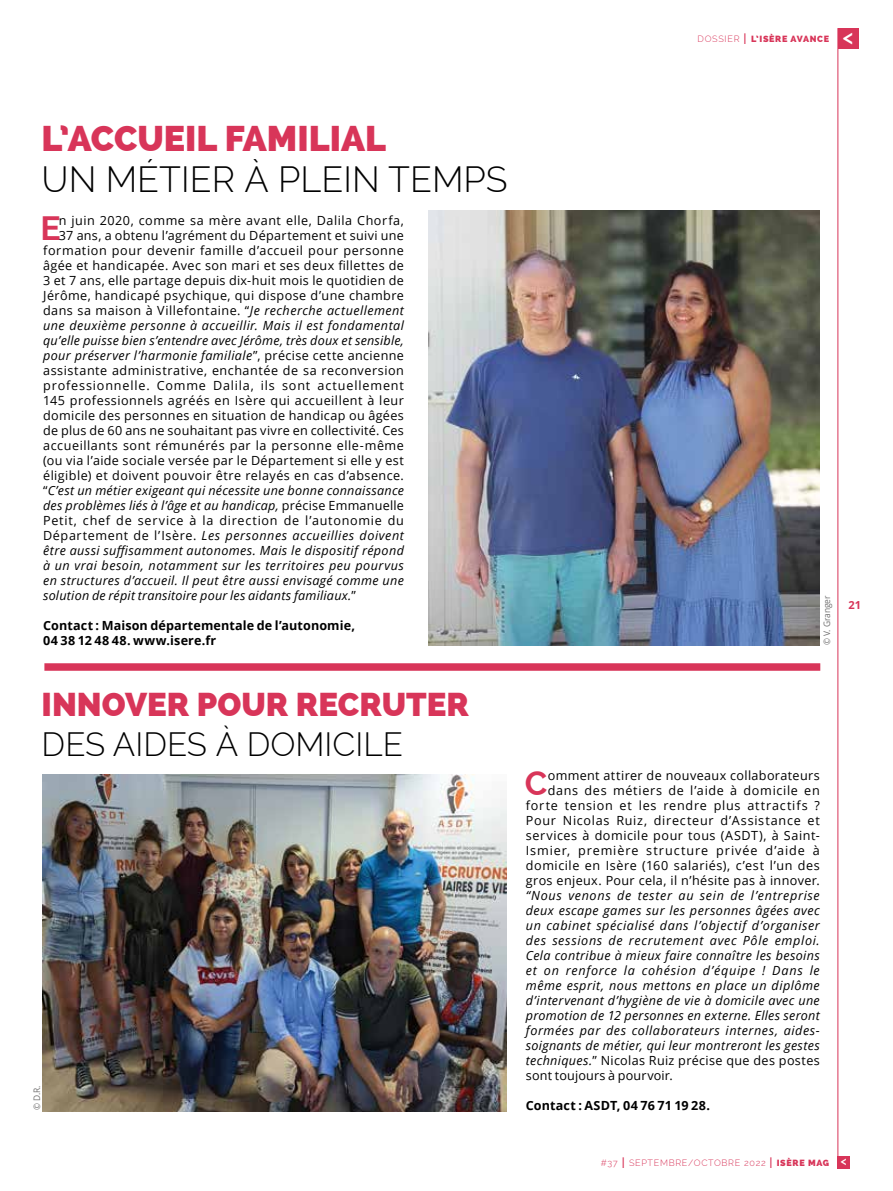
<style>
.page{position:relative;width:893px;height:1191px;background:#fff}
.page>*{position:absolute;margin:0;border:0;box-sizing:border-box;transform-origin:0 0}
.t1{font:300 35.7px "Raleway";color:#000}
.t2{font:800 35.7px "Raleway";color:#d83559}
.t3{font:700 33.75px "Raleway";color:#d83559}
.t4{font:800 33px "Raleway";color:#d83559}
.t5{font:300 33px "Raleway";color:#000}
.t6{font:italic 12.6px/15px "Open Sans";letter-spacing:.03em;color:#000;text-align:justify}
.t7{font:12.6px/15px "Open Sans";letter-spacing:.04em;color:#000;text-align:right}
.t8{font:700 12.6px/15px "Open Sans";letter-spacing:.01em;color:#000}
.t9{font:12.6px "Open Sans";letter-spacing:.02em;color:#000}
.t10{font:12.6px "Open Sans";letter-spacing:.065em;color:#000}
.t11{font:700 11.1px "Open Sans";color:#d83559}
.t12{font:300 9px "Raleway";letter-spacing:.075em;color:#d83559}
.t13{font:800 9px "Raleway";letter-spacing:.075em;color:#d83559}
.t14{font:9px "Open Sans";letter-spacing:-.01em;color:#706f6f;scale:.93 1}
.s1{font-weight:300}
.s2{font-weight:400;font-size:15px}
.s3{font-style:italic}
.s4{font-style:normal}
.s5{font-weight:800}
</style>
<div class="page">
<img style="left:429px;top:211px;width:391px;height:434px">
<img style="left:43px;top:774px;width:464px;height:337px">
<div style="left:44px;top:663px;width:776px;height:8px;background:#d83559"></div>
<hr style="left:838px;top:28px;width:1px;height:1134px;background:#d83559">
<div style="left:838px;top:28px;width:21px;height:21px;background:#d83559"></div>
<div style="left:838px;top:1155px;width:12px;height:13px;background:#d83559"></div>
<p class="t13" style="left:698px;top:34px;width:133px"><span class="s1">DOSSIER</span> <span class="s2">I</span> L’ISÈRE AVANCE</p>
<h1 class="t2" style="left:42px;top:118px;width:346px">L’ACCUEIL FAMILIAL</h1>
<h1 class="t1" style="left:42px;top:158px;width:468px">UN MÉTIER À PLEIN TEMPS</h1>
<h2 class="t3" style="left:41px;top:209px;width:22px">E</h2>
<p class="t7" style="left:59px;top:213px;width:347px">n juin 2020, comme sa mère avant elle, Dalila Chorfa,</p>
<p class="t7" style="left:59px;top:228px;width:347px">37 ans, a obtenu l’agrément du Département et suivi une</p>
<p class="t7" style="left:43px;top:243px;width:362px">formation pour devenir famille d’accueil pour personne</p>
<p class="t7" style="left:43px;top:258px;width:362px">âgée et handicapée. Avec son mari et ses deux fillettes de</p>
<p class="t7" style="left:43px;top:273px;width:362px">3 et 7 ans, elle partage depuis dix-huit mois le quotidien de</p>
<p class="t7" style="left:43px;top:288px;width:362px">Jérôme, handicapé psychique, qui dispose d’une chambre</p>
<p class="t7" style="left:43px;top:303px;width:362px">dans sa maison à Villefontaine. “<span class="s3">Je recherche actuellement</span></p>
<p class="t6" style="left:43px;top:318px;width:362px">une deuxième personne à accueillir. Mais il est fondamental</p>
<p class="t6" style="left:43px;top:333px;width:362px">qu’elle puisse bien s’entendre avec Jérôme, très doux et sensible,</p>
<p class="t6" style="left:43px;top:348px;width:362px">pour préserver l’harmonie familiale<span class="s4">”, précise cette ancienne</span></p>
<p class="t7" style="left:43px;top:363px;width:362px">assistante administrative, enchantée de sa reconversion</p>
<p class="t10" style="left:43px;top:377px;width:362px">professionnelle. Comme Dalila, ils sont actuellement</p>
<p class="t7" style="left:43px;top:393px;width:362px">145 professionnels agréés en Isère qui accueillent à leur</p>
<p class="t7" style="left:43px;top:408px;width:362px">domicile des personnes en situation de handicap ou âgées</p>
<p class="t9" style="left:43px;top:422px;width:362px">de plus de 60 ans ne souhaitant pas vivre en collectivité. Ces</p>
<p class="t7" style="left:43px;top:438px;width:362px">accueillants sont rémunérés par la personne elle-même</p>
<p class="t7" style="left:43px;top:453px;width:362px">(ou via l’aide sociale versée par le Département si elle y est</p>
<p class="t7" style="left:43px;top:468px;width:362px">éligible) et doivent pouvoir être relayés en cas d’absence.</p>
<p class="t6" style="left:43px;top:482px;width:362px"><span class="s4">“</span>C’est un métier exigeant qui nécessite une bonne connaissance</p>
<p class="t6" style="left:43px;top:497px;width:362px">des problèmes liés à l’âge et au handicap, <span class="s4">précise Emmanuelle</span></p>
<p class="t7" style="left:43px;top:512px;width:362px">Petit, chef de service à la direction de l’autonomie du</p>
<p class="t6" style="left:43px;top:527px;width:362px"><span class="s4">Département de l’Isère.</span> Les personnes accueillies doivent</p>
<p class="t6" style="left:43px;top:542px;width:362px">être aussi suffisamment autonomes. Mais le dispositif répond</p>
<p class="t6" style="left:43px;top:557px;width:362px">à un vrai besoin, notamment sur les territoires peu pourvus</p>
<p class="t6" style="left:43px;top:572px;width:362px">en structures d’accueil. Il peut être aussi envisagé comme une</p>
<p class="t6" style="left:43px;top:587px;width:314px">solution de répit transitoire pour les aidants familiaux.<span class="s4">”</span></p>
<p class="t8" style="left:43px;top:617px;width:313px">Contact : Maison départementale de l’autonomie,<br>04 38 12 48 48. www.isere.fr</p>
<p class="t14" style="left:821px;top:645px;width:55px;rotate:-90deg">© V. Granger</p>
<p class="t11" style="left:848px;top:597px;width:14px">21</p>
<h3 class="t4" style="left:42px;top:685px;width:429px">INNOVER POUR RECRUTER</h3>
<h3 class="t5" style="left:42px;top:725px;width:363px">DES AIDES À DOMICILE</h3>
<p class="t14" style="left:31px;top:1110px;width:28px;rotate:-90deg">© D.R.</p>
<p class="t7" style="left:526px;top:768px;width:295px">omment attirer de nouveaux collaborateurs dans des métiers de l’aide à domicile en forte tension et les rendre plus attractifs ?<br>Pour Nicolas Ruiz, directeur d’Assistance et services à domicile pour tous (ASDT), à Saint-Ismier, première structure privée d’aide à domicile en Isère (160 salariés), c’est l’un des gros enjeux. Pour cela, il n’hésite pas à innover.</p>
<p class="t6" style="left:526px;top:888px;width:295px">“Nous venons de tester au sein de l’entreprise deux escape games sur les personnes âgées avec un cabinet spécialisé dans l’objectif d’organiser des sessions de recrutement avec Pôle emploi.<br>Cela contribue à mieux faire connaître les besoins et on renforce la cohésion d’équipe ! Dans le même esprit, nous mettons en place un diplôme d’intervenant d’hygiène de vie à domicile avec une promotion de 12 personnes en externe. Elles seront formées par des collaborateurs internes, aides&shy;soignants de métier, qui leur montreront les gestes techniques.<span class="s4">” Nicolas Ruiz précise que des postes sont toujours à pourvoir.</span></p>
<p class="t8" style="left:526px;top:1098px;width:186px">Contact : ASDT, 04 76 71 19 28.</p>
<h2 class="t3" style="left:525px;top:764px;width:24px">C</h2>
<p class="t12" style="left:601px;top:1157px;width:230px">#37 <span class="s2">I</span> SEPTEMBRE/OCTOBRE 2022 <span class="s2">I</span> <span class="s5">ISÈRE MAG</span></p>
</div>
